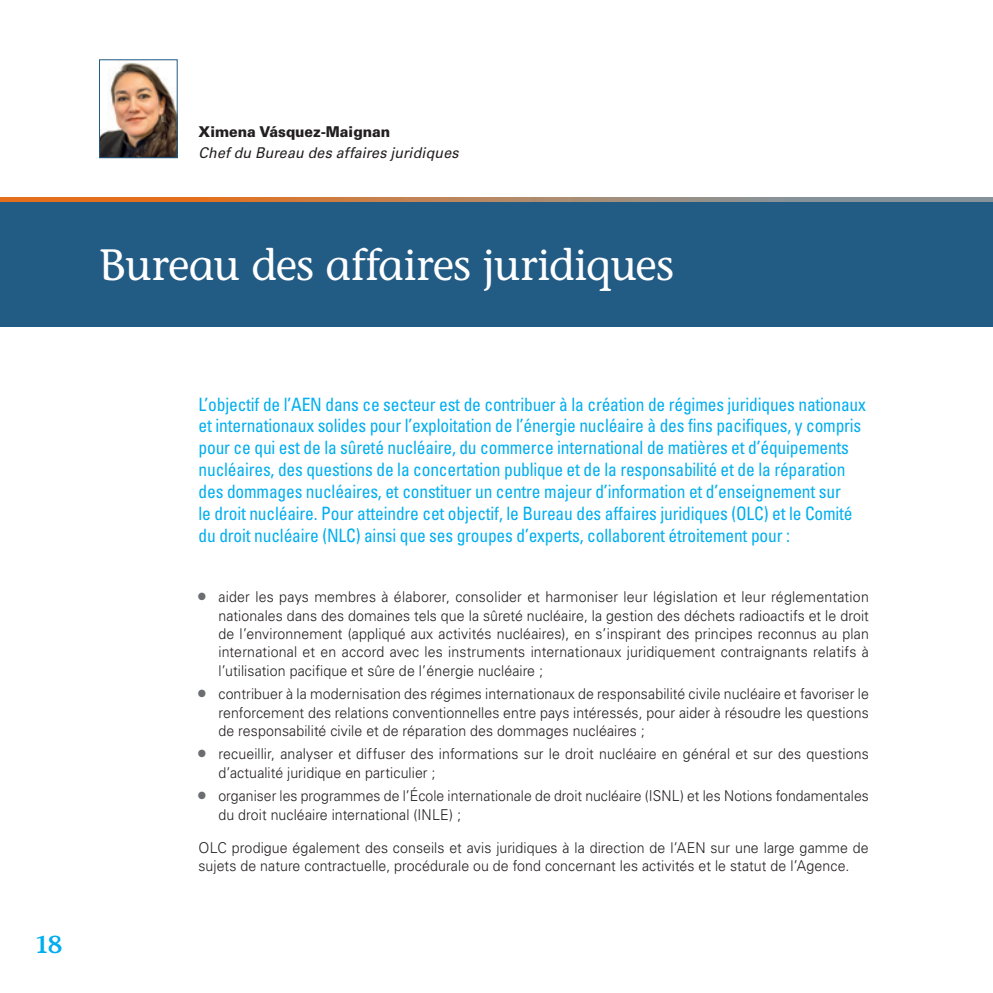
<style>
.page{position:relative;width:993px;height:993px;background:#fff}
.page>*{position:absolute;margin:0;border:0;box-sizing:border-box;transform-origin:0 0}
._01_Titre_article{font:500 43.75px "Stone Informal Std";letter-spacing:-.015em;color:#fff}
.t1{font:600 24.5px "Stone Informal Std";color:#00aeef}
._01_s_texte_article{font:condensed 18.38px/21.9px "Univers LT Std";letter-spacing:-.01em;color:#00aeef;scale:.95 1}
.bullets{font:300 14.88px/18.4px "Univers LT Std";letter-spacing:.005em;color:#231f20;text-align:justify;scale:.95 1}
.bullets-2{font:300 14.88px/18.4px "Univers LT Std";letter-spacing:.005em;color:#231f20;scale:.94 1}
._01_Texte_alinéa{font:italic 14.88px "Univers LT Std";letter-spacing:.01em;color:#231f20;scale:.95 1}
._01_Texte_alinéa-2{font:900 14.88px "Univers LT Std";color:#231f20;scale:.95 1}
.s1{font-weight:700;font-size:21px;color:#6c6d70}
</style>
<div class="page">
<svg style="left:0;top:198px;width:992px;height:5px;background:#977b66"></svg>
<div style="left:0;top:203px;width:992px;height:124px;background:#225b84"></div>
<div style="left:99px;top:60px;width:78px;height:98px;background:#0072bc;opacity:.2"></div>
<div style="left:99px;top:60px;width:78px;height:98px;border:1px solid #225b84"></div>
<p class="_01_Texte_alinéa-2" style="left:198px;top:122px;width:203px">Ximena Vásquez-Maignan</p>
<p class="_01_Texte_alinéa" style="left:198px;top:144px;width:275px">Chef du Bureau des affaires juridiques</p>
<p class="_01_Titre_article" style="left:99px;top:238px;width:576px">Bureau des affaires juridiques</p>
<h2 class="t1" style="left:35px;top:929px;width:29px">18</h2>
<p class="_01_s_texte_article" style="left:198px;top:392px;width:703px">L’objectif de l’AEN dans ce secteur est de contribuer à la création de régimes juridiques nationaux et internationaux solides pour l’exploitation de l’énergie nucléaire à des fins pacifiques, y compris pour ce qui est de la sûreté nucléaire, du commerce international de matières et d’équipements nucléaires, des questions de la concertation publique et de la responsabilité et de la réparation des dommages nucléaires, et constituer un centre majeur d’information et d’enseignement sur<br>le droit nucléaire. Pour atteindre cet objectif, le Bureau des affaires juridiques (OLC) et le Comité du droit nucléaire (NLC) ainsi que ses groupes d’experts, collaborent étroitement pour :</p>
<p class="bullets" style="left:218px;top:587px;width:686px;text-indent:-20px"><span class="s1">•</span> aider les pays membres à élaborer, consolider et harmoniser leur législation et leur réglementation nationales dans des domaines tels que la sûreté nucléaire, la gestion des déchets radioactifs et le droit de l’environnement (appliqué aux activités nucléaires), en s’inspirant des principes reconnus au plan international et en accord avec les instruments internationaux juridiquement contraignants relatifs à l’utilisation pacifique et sûre de l’énergie nucléaire ;</p>
<p class="bullets" style="left:218px;top:684px;width:686px;text-indent:-20px"><span class="s1">•</span> contribuer à la modernisation des régimes internationaux de responsabilité civile nucléaire et favoriser le renforcement des relations conventionnelles entre pays intéressés, pour aider à résoudre les questions de responsabilité civile et de réparation des dommages nucléaires ;</p>
<p class="bullets" style="left:218px;top:744px;width:686px;text-indent:-20px"><span class="s1">•</span> recueillir, analyser et diffuser des informations sur le droit nucléaire en général et sur des questions d’actualité juridique en particulier ;</p>
<p class="bullets-2" style="left:218px;top:786px;width:693px;text-indent:-20px"><span class="s1">•</span> organiser les programmes de l’École internationale de droit nucléaire (ISNL) et les Notions fondamentales du droit nucléaire international (INLE) ;</p>
<p class="bullets" style="left:198px;top:838px;width:706px">OLC prodigue également des conseils et avis juridiques à la direction de l’AEN sur une large gamme de sujets de nature contractuelle, procédurale ou de fond concernant les activités et le statut de l’Agence.</p>
</div>
